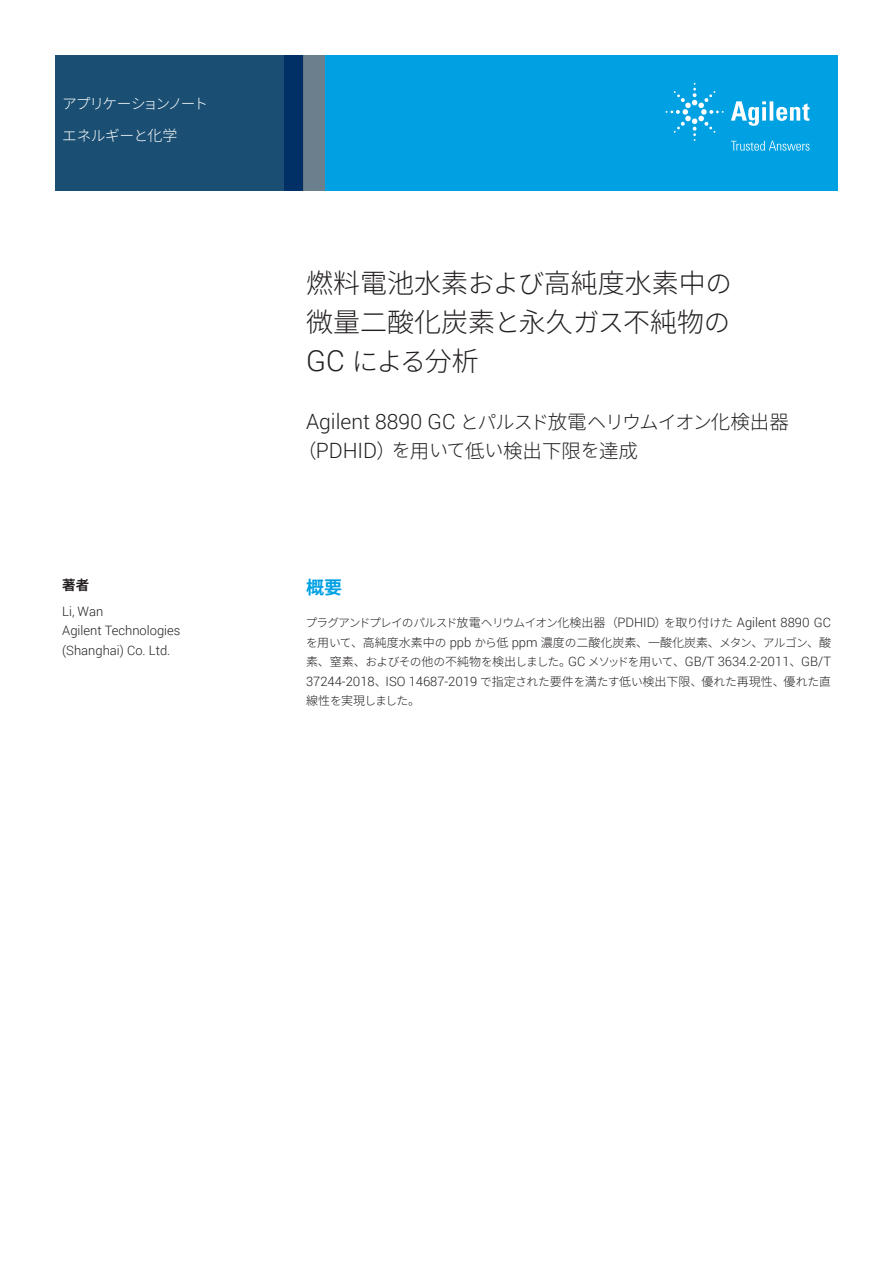
<style>
.page{position:relative;width:893px;height:1263px;background:#fff}
.page>*{position:absolute;margin:0;border:0;box-sizing:border-box;transform-origin:0 0}
.t1{font:300 27px/39px "Noto Sans CJ Kjp";color:#231f20}
.t2{font:300 26.4px "Noto Sans CJ Kjp";color:#231f20}
.Subtitle{font:300 21px "Roboto";color:#231f20}
.Subtitle-2{font:300 19.5px "Noto Sans CJ Kjp";color:#231f20}
.Header_1{font:700 18px "Noto Sans CJ Kjp";color:#00a1e3}
.Doctype{font:300 14.7px "Noto Sans CJ Kjp";letter-spacing:-.115em;color:#fff}
.Area_Identifier{font:300 14.7px "Noto Sans CJ Kjp";letter-spacing:-.02em;color:#fff}
.DATA_author_title{font:700 13.5px "Noto Sans CJ Kjp";color:#231f20}
.Text{font:300 12.9px/19.5px "Roboto";color:#231f20}
.DATA_author_name___i{font:300 12.9px/19.5px "Roboto";color:#231f20}
.Text-2{font:300 12px "Noto Sans CJ Kjp";color:#231f20}
.Text-3{font:300 11.7px "Noto Sans CJ Kjp";letter-spacing:-.075em;color:#231f20}
.s1{font-size:15px}
.s2{font-size:26.4px}
.s3{font-family:"Roboto";font-size:29.1px}
.s4{font-size:27px}
.s5{font-family:"Noto Sans CJ Kjp";font-size:19.05px}
.s6{font-family:"Noto Sans CJ Kjp";font-size:19.5px}
.s7{font-family:"Roboto";font-size:21px}
.s8{font-size:19.05px}
.s9{font-size:12px}
.s10{font-family:"Roboto";font-size:12.9px}
.s11{font-size:11.7px}
.s12{font-family:"Noto Sans CJ Kjp";font-size:12px}
.s13{font-family:"Noto Sans CJ Kjp";font-size:11.7px}
</style>
<div class="page">
<div style="left:284px;top:55px;width:554px;height:135px;background:#00a1e3"></div>
<svg style="left:55px;top:55px;width:249px;height:135px;background:#184b71"></svg>
<div style="left:304px;top:55px;width:21px;height:135px;background:#6b808c"></div>
<svg style="left:731px;top:101px;width:78px;height:25px"></svg>
<svg style="left:666px;top:83px;width:58px;height:58px"></svg>
<svg style="left:731px;top:141px;width:78px;height:10px"></svg>
<p class="Doctype" style="left:62px;top:95px;width:148px">アプリケーションノート</p>
<p class="Area_Identifier" style="left:62px;top:128px;width:117px">エネルギーと<span class="s1">化学</span></p>
<p class="DATA_author_title" style="left:62px;top:578px;width:28px">著者</p>
<p class="DATA_author_name___i" style="left:62px;top:601px;width:120px">Li, Wan<br>Agilent Technologies (Shanghai) Co. Ltd.</p>
<p class="t1" style="left:306px;top:264px;width:427px">燃料電池水素<span class="s2">および</span>高純度水素中<span class="s2">の</span>微量二酸化炭素<span class="s2">と</span>永久<span class="s2">ガス</span>不純物<span class="s2">の</span></p>
<p class="t2" style="left:306px;top:346px;width:174px"><span class="s3">GC</span> による<span class="s4">分析</span></p>
<p class="Subtitle" style="left:306px;top:407px;width:484px">Agilent 8890 GC <span class="s5">とパルスド</span><span class="s6">放電</span><span class="s5">ヘリウムイオン</span><span class="s6">化検出器</span></p>
<p class="Subtitle-2" style="left:297px;top:439px;width:342px">（<span class="s7">PDHID</span>）<span class="s8">を</span>用<span class="s8">いて</span>低<span class="s8">い</span>検出下限<span class="s8">を</span>達成</p>
<p class="Header_1" style="left:306px;top:577px;width:37px">概要</p>
<p class="Text-3" style="left:305px;top:616px;width:527px">プラグアンドプレイのパルスド<span class="s9">放電</span>ヘリウムイオン<span class="s9">化検出器（</span><span class="s10">PDHID</span><span class="s9">）</span>を<span class="s9">取</span>り<span class="s9">付</span>けた <span class="s10">Agilent 8890 GC</span></p>
<p class="Text-2" style="left:306px;top:636px;width:526px"><span class="s11">を</span>用<span class="s11">いて</span>、高純度水素中<span class="s11">の</span> <span class="s10">ppb</span> <span class="s11">から</span>低 <span class="s10">ppm</span> 濃度<span class="s11">の</span>二酸化炭素、一酸化炭素、<span class="s11">メタン</span>、<span class="s11">アルゴン</span>、酸</p>
<p class="Text" style="left:306px;top:652px;width:526px"><span class="s12">素、窒素、</span><span class="s13">およびその</span><span class="s12">他</span><span class="s13">の</span><span class="s12">不純物</span><span class="s13">を</span><span class="s12">検出</span><span class="s13">しました</span><span class="s12">。</span>GC <span class="s13">メソッドを</span><span class="s12">用</span><span class="s13">いて</span><span class="s12">、</span>GB/T 3634.2-2011<span class="s12">、</span>GB/T<br>37244-2018<span class="s12">、</span>ISO 14687-2019 <span class="s13">で</span><span class="s12">指定</span><span class="s13">された</span><span class="s12">要件</span><span class="s13">を</span><span class="s12">満</span><span class="s13">たす</span><span class="s12">低</span><span class="s13">い</span><span class="s12">検出下限、優</span><span class="s13">れた</span><span class="s12">再現性、優</span><span class="s13">れた</span><span class="s12">直</span></p>
<p class="Text-2" style="left:306px;top:694px;width:116px">線性<span class="s11">を</span>実現<span class="s11">しました</span>。</p>
</div>
